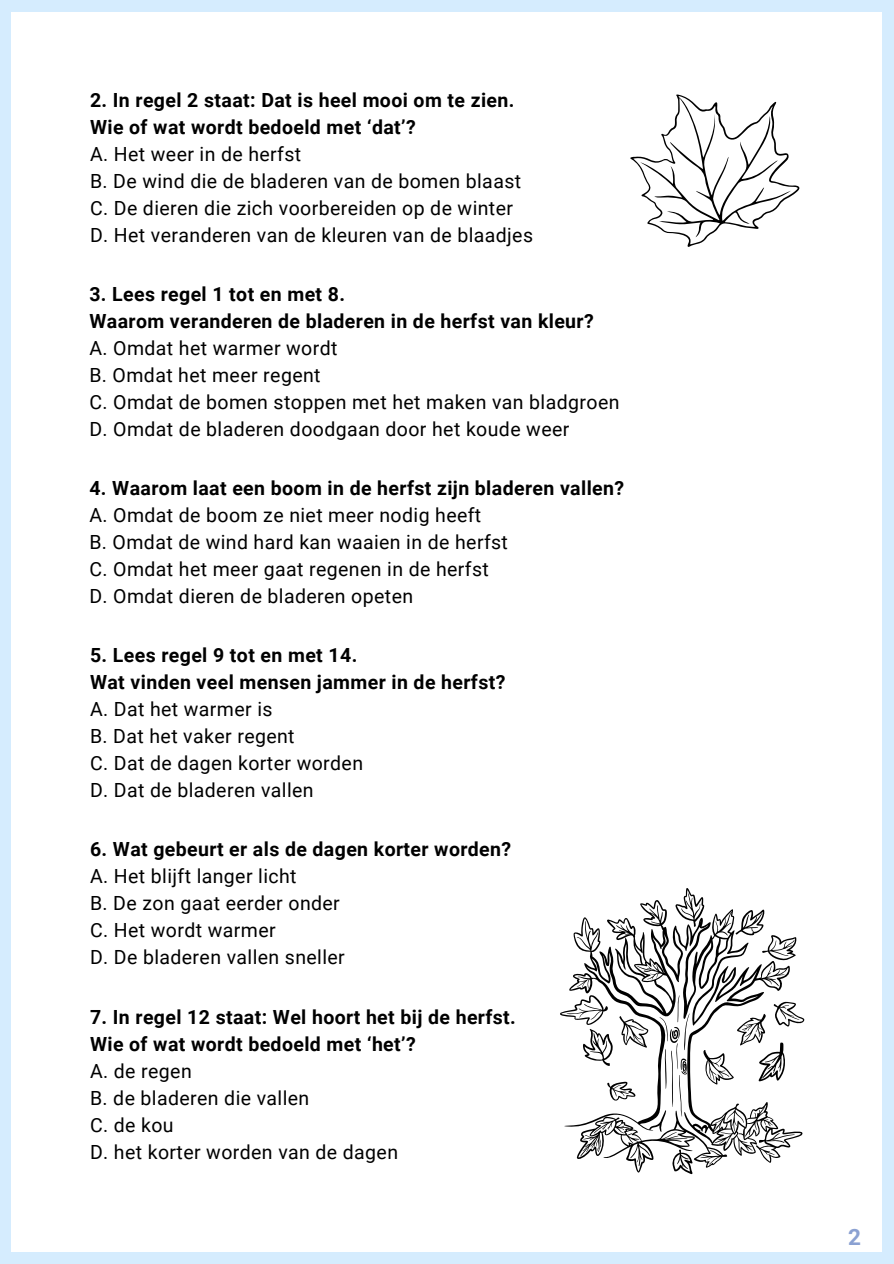
<style>
.page{position:relative;width:894px;height:1264px;background:#fff}
.page>*{position:absolute;margin:0;border:0;box-sizing:border-box;transform-origin:0 0}
.t1{font:700 22.5px "Roboto";color:#8ba1d2}
.t2{font:19.5px/27px "Roboto";letter-spacing:.02em;color:#000}
.t3{font:700 19.5px/27px "Roboto";letter-spacing:.02em;color:#000}
</style>
<div class="page">
<div style="left:0;top:0;width:893px;height:1263px;background:#d5ecfe"></div>
<div style="left:11px;top:12px;width:871px;height:1239px;background:#fff"></div>
<svg style="left:630px;top:94px;width:170px;height:153px"></svg>
<svg style="left:560px;top:888px;width:244px;height:286px"></svg>
<p class="t3" style="left:90px;top:85px;width:426px">2. In regel 2 staat: Dat is heel mooi om te zien.<br>Wie of wat wordt bedoeld met ‘dat’?</p>
<p class="t2" style="left:90px;top:139px;width:444px">A. Het weer in de herfst<br>B. De wind die de bladeren van de bomen blaast C. De dieren die zich voorbereiden op de winter D. Het veranderen van de kleuren van de blaadjes</p>
<p class="t3" style="left:89px;top:279px;width:506px">3. Lees regel 1 tot en met 8.<br>Waarom veranderen de bladeren in de herfst van kleur?</p>
<p class="t2" style="left:89px;top:333px;width:531px">A. Omdat het warmer wordt<br>B. Omdat het meer regent<br>C. Omdat de bomen stoppen met het maken van bladgroen D. Omdat de bladeren doodgaan door het koude weer</p>
<p class="t3" style="left:89px;top:474px;width:536px">4. Waarom laat een boom in de herfst zijn bladeren vallen?</p>
<p class="t2" style="left:89px;top:501px;width:420px">A. Omdat de boom ze niet meer nodig heeft<br>B. Omdat de wind hard kan waaien in de herfst C. Omdat het meer gaat regenen in de herfst D. Omdat dieren de bladeren opeten</p>
<p class="t3" style="left:90px;top:641px;width:417px">5. Lees regel 9 tot en met 14.<br>Wat vinden veel mensen jammer in de herfst?</p>
<p class="t2" style="left:90px;top:695px;width:274px">A. Dat het warmer is<br>B. Dat het vaker regent<br>C. Dat de dagen korter worden<br>D. Dat de bladeren vallen</p>
<p class="t3" style="left:90px;top:835px;width:422px">6. Wat gebeurt er als de dagen korter worden?</p>
<p class="t2" style="left:90px;top:862px;width:256px">A. Het blijft langer licht<br>B. De zon gaat eerder onder<br>C. Het wordt warmer<br>D. De bladeren vallen sneller</p>
<p class="t3" style="left:90px;top:1002px;width:427px">7. In regel 12 staat: Wel hoort het bij de herfst.<br>Wie of wat wordt bedoeld met ‘het’?</p>
<p class="t2" style="left:90px;top:1056px;width:309px">A. de regen<br>B. de bladeren die vallen<br>C. de kou<br>D. het korter worden van de dagen</p>
<p class="t1" style="left:848px;top:1221px;width:14px">2</p>
</div>
